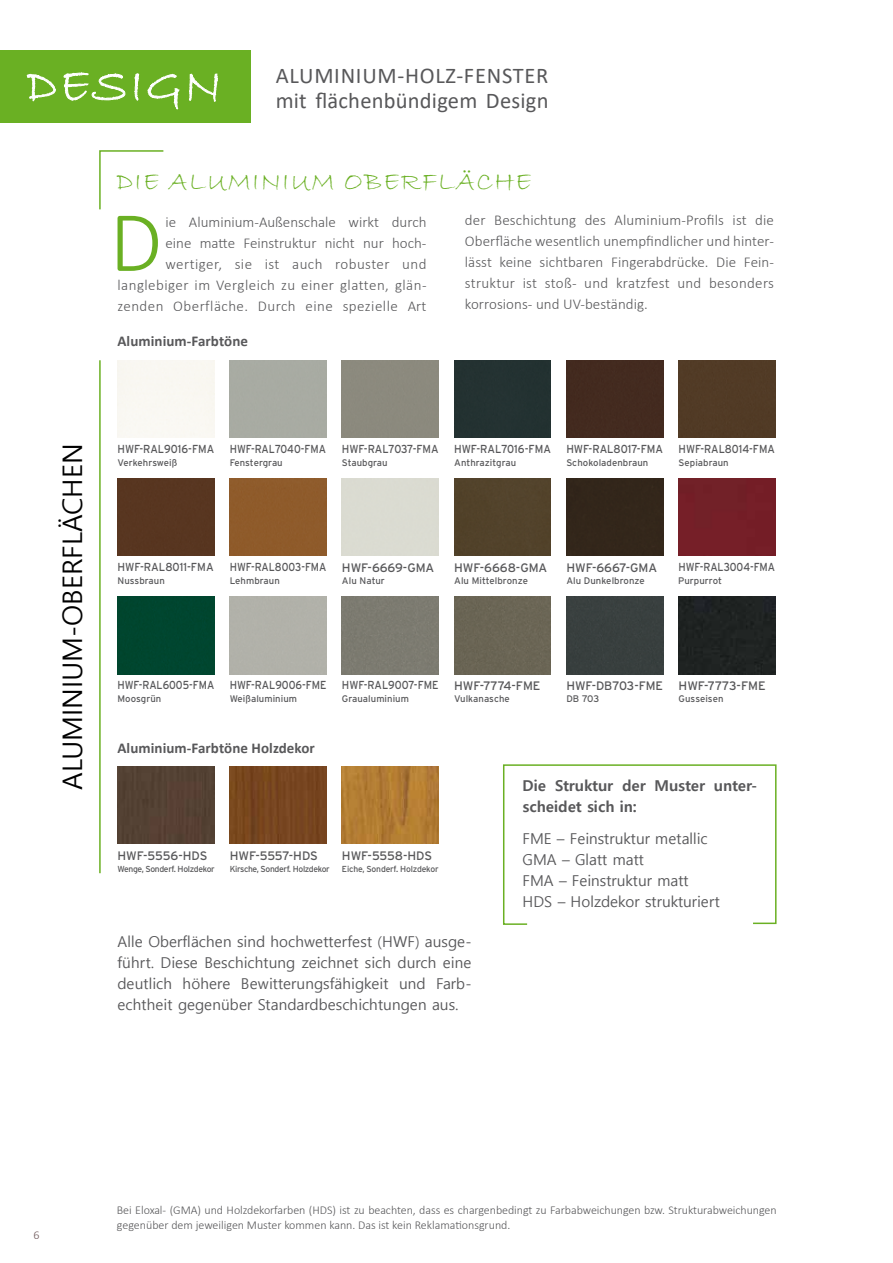
<style>
.page{position:relative;width:893px;height:1263px;background:#fff}
.page>*{position:absolute;margin:0;border:0;box-sizing:border-box;transform-origin:0 0}
.t1{font:300 87px "Calibri";color:#6ab023}
.t2{font:27px "Bradley Hand ITC";letter-spacing:.05em;color:#6ab023}
.t3{font:27px "Malgun Gothic";color:#000}
.t4{font:22.5px/25.5px "Calibri";letter-spacing:.01em;color:#58585a}
.t5{font:300 15px/21px "Calibri";letter-spacing:.02em;color:#58585a;text-align:justify}
.t6{font:15px/21px "Malgun Gothic";color:#58585a}
.t7{font:700 15px "Calibri";letter-spacing:.005em;color:#58585a}
.t8{font:700 15px/21px "Malgun Gothic";color:#58585a}
.t9{font:12.3px "Interstate";color:#58585a}
.t10{font:300 12px/15px "Calibri";letter-spacing:-.005em;color:#58585a}
.t11{font:300 12px "Calibri";color:#6f585a}
.t12{font:11.55px "Interstate";color:#58585a;scale:.88 1}
.t13{font:11.55px "Interstate";color:#58585a;scale:.91 1}
.t14{font:11.55px "Interstate";color:#58585a;scale:.92 1}
.t15{font:11.55px "Interstate";color:#58585a;scale:.9 1}
.t16{font:11.55px "Interstate";color:#58585a;scale:.93 1}
.t17{font:11.55px "Interstate";color:#58585a;scale:.89 1}
.t18{font:9.6px "Interstate";letter-spacing:.005em;color:#58585a}
.t19{font:8.7px "Interstate";letter-spacing:-.04em;color:#58585a}
.t20{font:8.7px "Interstate";letter-spacing:-.02em;color:#58585a}
</style>
<div class="page">
<div style="left:0;top:50px;width:251px;height:73px;background:#6ab023"></div>
<svg style="left:27px;top:73px;width:191px;height:36px"></svg>
<svg style="left:99px;top:150px;width:65px;height:60px"></svg>
<hr style="left:99px;top:360px;width:2px;height:513px;background:#6ab023">
<svg style="left:503px;top:764px;width:274px;height:161px"></svg>
<div style="left:454px;top:478px;width:97px;height:78px;background:#52422a"></div>
<div style="left:566px;top:360px;width:97px;height:78px;background:#432a1f"></div>
<div style="left:679px;top:478px;width:96px;height:78px;background:#741f28"></div>
<div style="left:117px;top:478px;width:97px;height:78px;background:#583620"></div>
<div style="left:566px;top:478px;width:97px;height:78px;background:#33261a"></div>
<div style="left:679px;top:360px;width:96px;height:78px;background:#513a25"></div>
<div style="left:454px;top:360px;width:97px;height:78px;background:#233231"></div>
<div style="left:230px;top:478px;width:96px;height:78px;background:#8f5b2b"></div>
<div style="left:454px;top:597px;width:97px;height:77px;background:#6a6555"></div>
<div style="left:117px;top:597px;width:97px;height:77px;background:#00462f"></div>
<div style="left:566px;top:597px;width:97px;height:77px;background:#393f3f"></div>
<div style="left:679px;top:597px;width:96px;height:77px;background:#1f2322"></div>
<div style="left:117px;top:766px;width:97px;height:78px;background:#544134"></div>
<img style="left:342px;top:766px;width:97px;height:78px">
<div style="left:230px;top:766px;width:96px;height:78px;background:#77451f"></div>
<h3 class="t4" style="left:276px;top:62px;width:274px">ALUMINIUM-HOLZ-FENSTER mit flächenbündigem Design</h3>
<h2 class="t2" style="left:116px;top:169px;width:417px">DIE ALUMINIUM OBERFLÄCHE</h2>
<p class="t5" style="left:465px;top:210px;width:311px">der Beschichtung des Aluminium-Profils ist die Oberfläche wesentlich unempfindlicher und hinter&shy;lässt keine sichtbaren Fingerabdrücke. Die Fein&shy;struktur ist stoß- und kratzfest und besonders korrosions- und UV-beständig.</p>
<h1 class="t1" style="left:109px;top:188px;width:54px">D</h1>
<p class="t5" style="left:117px;top:211px;width:311px;text-align:right">ie Aluminium-Außenschale wirkt durch<br>eine matte Feinstruktur nicht nur hoch&shy;wertiger, sie ist auch robuster und langlebiger im Vergleich zu einer glatten, glän&shy;zenden Oberfläche. Durch eine spezielle Art</p>
<p class="t7" style="left:117px;top:331px;width:132px">Aluminium-Farbtöne</p>
<h2 class="t3" style="left:57px;top:790px;width:348px;rotate:-90deg">ALUMINIUM-OBERFLÄCHEN</h2>
<p class="t13" style="left:117px;top:444px;width:108px">HWF-RAL9016-FMA</p>
<p class="t18" style="left:117px;top:458px;width:61px">Verkehrsweiß</p>
<p class="t12" style="left:230px;top:444px;width:111px">HWF-RAL7040-FMA</p>
<p class="t18" style="left:230px;top:458px;width:55px">Fenstergrau</p>
<p class="t13" style="left:342px;top:444px;width:108px">HWF-RAL7037-FMA</p>
<p class="t18" style="left:342px;top:458px;width:47px">Staubgrau</p>
<p class="t14" style="left:454px;top:444px;width:107px">HWF-RAL7016-FMA</p>
<p class="t18" style="left:454px;top:458px;width:63px">Anthrazitgrau</p>
<p class="t14" style="left:566px;top:444px;width:107px">HWF-RAL8017-FMA</p>
<p class="t18" style="left:566px;top:458px;width:83px">Schokoladenbraun</p>
<p class="t15" style="left:679px;top:444px;width:109px">HWF-RAL8014-FMA</p>
<p class="t18" style="left:679px;top:458px;width:52px">Sepiabraun</p>
<p class="t16" style="left:117px;top:562px;width:105px">HWF-RAL8011-FMA</p>
<p class="t18" style="left:117px;top:576px;width:49px">Nussbraun</p>
<p class="t12" style="left:230px;top:562px;width:111px">HWF-RAL8003-FMA</p>
<p class="t18" style="left:230px;top:576px;width:52px">Lehmbraun</p>
<p class="t9" style="left:342px;top:562px;width:94px">HWF-6669-GMA</p>
<p class="t18" style="left:342px;top:576px;width:45px">Alu Natur</p>
<p class="t9" style="left:454px;top:562px;width:95px">HWF-6668-GMA</p>
<p class="t18" style="left:454px;top:576px;width:75px">Alu Mittelbronze</p>
<p class="t9" style="left:566px;top:562px;width:92px">HWF-6667-GMA</p>
<p class="t18" style="left:566px;top:576px;width:80px">Alu Dunkelbronze</p>
<p class="t12" style="left:678px;top:562px;width:111px">HWF-RAL3004-FMA</p>
<p class="t18" style="left:678px;top:576px;width:45px">Purpurrot</p>
<p class="t12" style="left:117px;top:680px;width:111px">HWF-RAL6005-FMA</p>
<p class="t18" style="left:117px;top:695px;width:45px">Moosgrün</p>
<p class="t17" style="left:230px;top:680px;width:110px">HWF-RAL9006-FME</p>
<p class="t18" style="left:230px;top:695px;width:69px">Weißaluminium</p>
<p class="t7" style="left:117px;top:737px;width:199px">Aluminium-Farbtöne Holzdekor</p>
<p class="t15" style="left:342px;top:680px;width:109px">HWF-RAL9007-FME</p>
<p class="t18" style="left:342px;top:695px;width:69px">Graualuminium</p>
<p class="t9" style="left:117px;top:850px;width:91px">HWF-5556-HDS</p>
<p class="t19" style="left:117px;top:865px;width:99px">Wenge, Sonderf. Holzdekor</p>
<p class="t9" style="left:230px;top:850px;width:90px">HWF-5557-HDS</p>
<p class="t19" style="left:230px;top:865px;width:102px">Kirsche, Sonderf. Holzdekor</p>
<p class="t9" style="left:342px;top:850px;width:92px">HWF-5558-HDS</p>
<p class="t20" style="left:342px;top:865px;width:98px">Eiche, Sonderf. Holzdekor</p>
<p class="t9" style="left:454px;top:680px;width:88px">HWF-7774-FME</p>
<p class="t18" style="left:454px;top:695px;width:57px">Vulkanasche</p>
<p class="t9" style="left:566px;top:680px;width:98px">HWF-DB703-FME</p>
<p class="t18" style="left:566px;top:695px;width:35px">DB 703</p>
<p class="t9" style="left:679px;top:680px;width:89px">HWF-7773-FME</p>
<p class="t18" style="left:679px;top:695px;width:46px">Gusseisen</p>
<p class="t8" style="left:523px;top:775px;width:236px">Die Struktur der Muster unter&shy;scheidet sich in:</p>
<p class="t6" style="left:523px;top:828px;width:199px">FME – Feinstruktur metallic<br>GMA – Glatt matt<br>FMA – Feinstruktur matt<br>HDS – Holzdekor strukturiert</p>
<p class="t6" style="left:117px;top:932px;width:355px;text-align:justify">Alle Oberflächen sind hochwetterfest (HWF) ausge&shy;führt. Diese Beschichtung zeichnet sich durch eine deutlich höhere Bewitterungsfähigkeit und Farb&shy;echtheit gegenüber Standardbeschichtungen aus.</p>
<p class="t11" style="left:33px;top:1227px;width:8px">6</p>
<p class="t10" style="left:117px;top:1202px;width:661px">Bei Eloxal- (GMA) und Holzdekorfarben (HDS) ist zu beachten, dass es chargenbedingt zu Farbabweichungen bzw. Strukturabweichungen gegenüber dem jeweiligen Muster kommen kann. Das ist kein Reklamationsgrund.</p>
</div>
